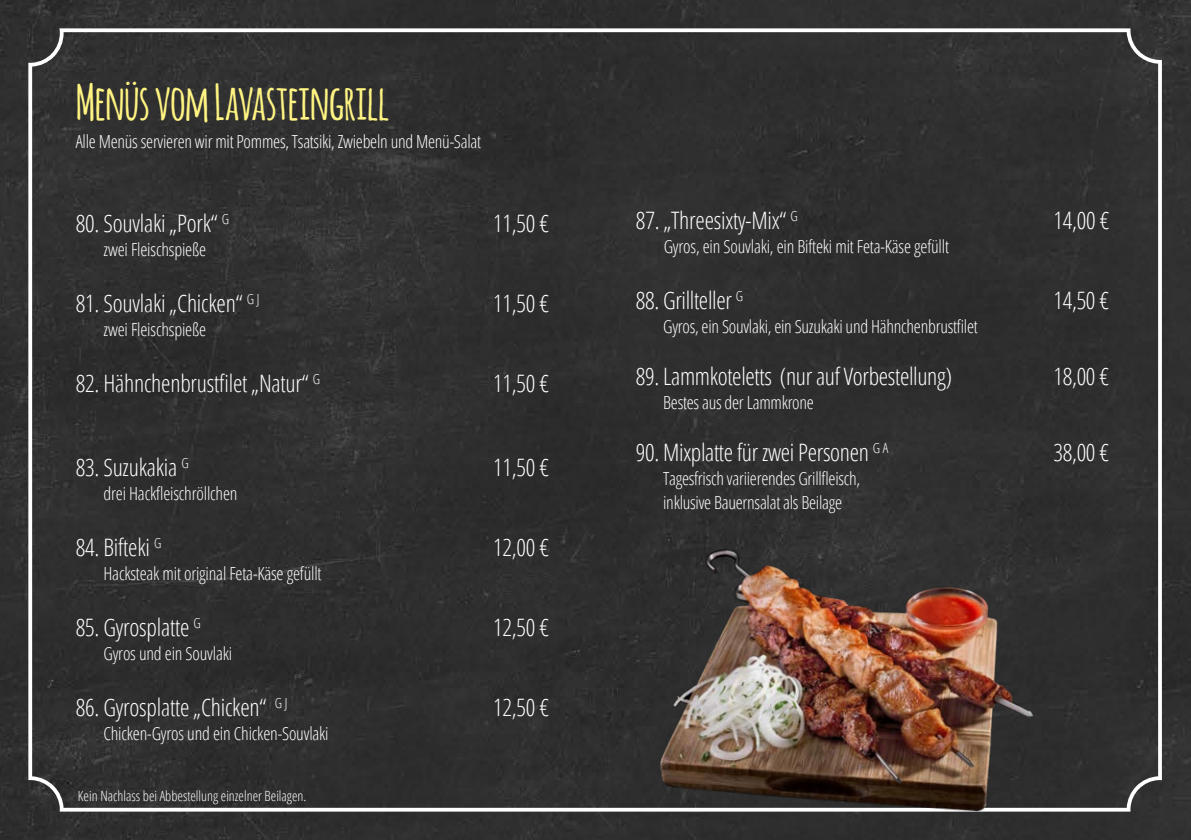
<style>
.page{position:relative;width:1191px;height:840px;background:#fff}
.page>*{position:absolute;margin:0;border:0;box-sizing:border-box;transform-origin:0 0}
.t1{font:700 48px "Amatic";letter-spacing:-.005em;color:#fff482}
.t2{font:300 condensed 24px "Open Sans";letter-spacing:-.01em;color:#fff}
.t3{font:300 condensed 18px/24px "Open Sans";letter-spacing:-.015em;color:#fff}
.t4{font:300 condensed 14px "Open Sans";color:#fff}
</style>
<div class="page">
<div style="left:0;top:0;width:1191px;height:839px;background:#2f2f2f"></div>
<div style="left:28px;top:28px;width:1133px;height:783px;background:#2f2f2f"></div>
<img style="left:654px;top:522px;width:434px;height:317px">
<h1 class="t1" style="left:76px;top:68px;width:315px">Menüs vom Lavasteingrill</h1>
<p class="t3" style="left:76px;top:128px;width:407px">Alle Menüs servieren wir mit Pommes, Tsatsiki, Zwiebeln und Menü-Salat</p>
<h2 class="t2" style="left:76px;top:207px;width:155px">80. Souvlaki „Pork“ <sup>G</sup></h2>
<h2 class="t2" style="left:493px;top:207px;width:58px">11,50 €</h2>
<p class="t3" style="left:103px;top:236px;width:104px">zwei Fleischspieße</p>
<h2 class="t2" style="left:76px;top:287px;width:185px">81. Souvlaki „Chicken“ <sup>G</sup> <sup>J</sup></h2>
<h2 class="t2" style="left:493px;top:287px;width:58px">11,50 €</h2>
<p class="t3" style="left:103px;top:316px;width:104px">zwei Fleischspieße</p>
<h2 class="t2" style="left:76px;top:367px;width:246px">82. Hähnchenbrustfilet „Natur“ <sup>G</sup></h2>
<h2 class="t2" style="left:493px;top:367px;width:58px">11,50 €</h2>
<h2 class="t2" style="left:76px;top:451px;width:114px">83. Suzukakia <sup>G</sup></h2>
<h2 class="t2" style="left:493px;top:451px;width:58px">11,50 €</h2>
<p class="t3" style="left:103px;top:480px;width:136px">drei Hackfleischröllchen</p>
<h2 class="t2" style="left:76px;top:531px;width:87px">84. Bifteki <sup>G</sup></h2>
<h2 class="t2" style="left:493px;top:531px;width:58px">12,00 €</h2>
<p class="t3" style="left:103px;top:560px;width:220px">Hacksteak mit original Feta-Käse gefüllt</p>
<h2 class="t2" style="left:76px;top:611px;width:127px">85. Gyrosplatte <sup>G</sup></h2>
<h2 class="t2" style="left:493px;top:611px;width:58px">12,50 €</h2>
<p class="t3" style="left:103px;top:640px;width:130px">Gyros und ein Souvlaki</p>
<h2 class="t2" style="left:76px;top:691px;width:213px">86. Gyrosplatte „Chicken“ <sup>G</sup> <sup>J</sup></h2>
<h2 class="t2" style="left:493px;top:691px;width:58px">12,50 €</h2>
<p class="t3" style="left:103px;top:720px;width:227px">Chicken-Gyros und ein Chicken-Souvlaki</p>
<p class="t4" style="left:78px;top:785px;width:230px">Kein Nachlass bei Abbestellung einzelner Beilagen.</p>
<h2 class="t2" style="left:636px;top:204px;width:163px">87. „Threesixty-Mix“ <sup>G</sup></h2>
<h2 class="t2" style="left:1053px;top:204px;width:58px">14,00 €</h2>
<p class="t3" style="left:663px;top:234px;width:287px">Gyros, ein Souvlaki, ein Bifteki mit Feta-Käse gefüllt</p>
<h2 class="t2" style="left:636px;top:284px;width:109px">88. Grillteller <sup>G</sup></h2>
<h2 class="t2" style="left:1053px;top:284px;width:57px">14,50 €</h2>
<p class="t3" style="left:663px;top:314px;width:316px">Gyros, ein Souvlaki, ein Suzukaki und Hähnchenbrustfilet</p>
<h2 class="t2" style="left:636px;top:360px;width:317px">89. Lammkoteletts (nur auf Vorbestellung)</h2>
<h2 class="t2" style="left:1053px;top:360px;width:57px">18,00 €</h2>
<p class="t3" style="left:663px;top:390px;width:152px">Bestes aus der Lammkrone</p>
<h2 class="t2" style="left:636px;top:436px;width:254px">90. Mixplatte für zwei Personen <sup>G</sup> <sup>A</sup></h2>
<h2 class="t2" style="left:1053px;top:436px;width:57px">38,00 €</h2>
<p class="t3" style="left:663px;top:466px;width:199px">Tagesfrisch variierendes Grillfleisch, inklusive Bauernsalat als Beilage</p>
</div>
